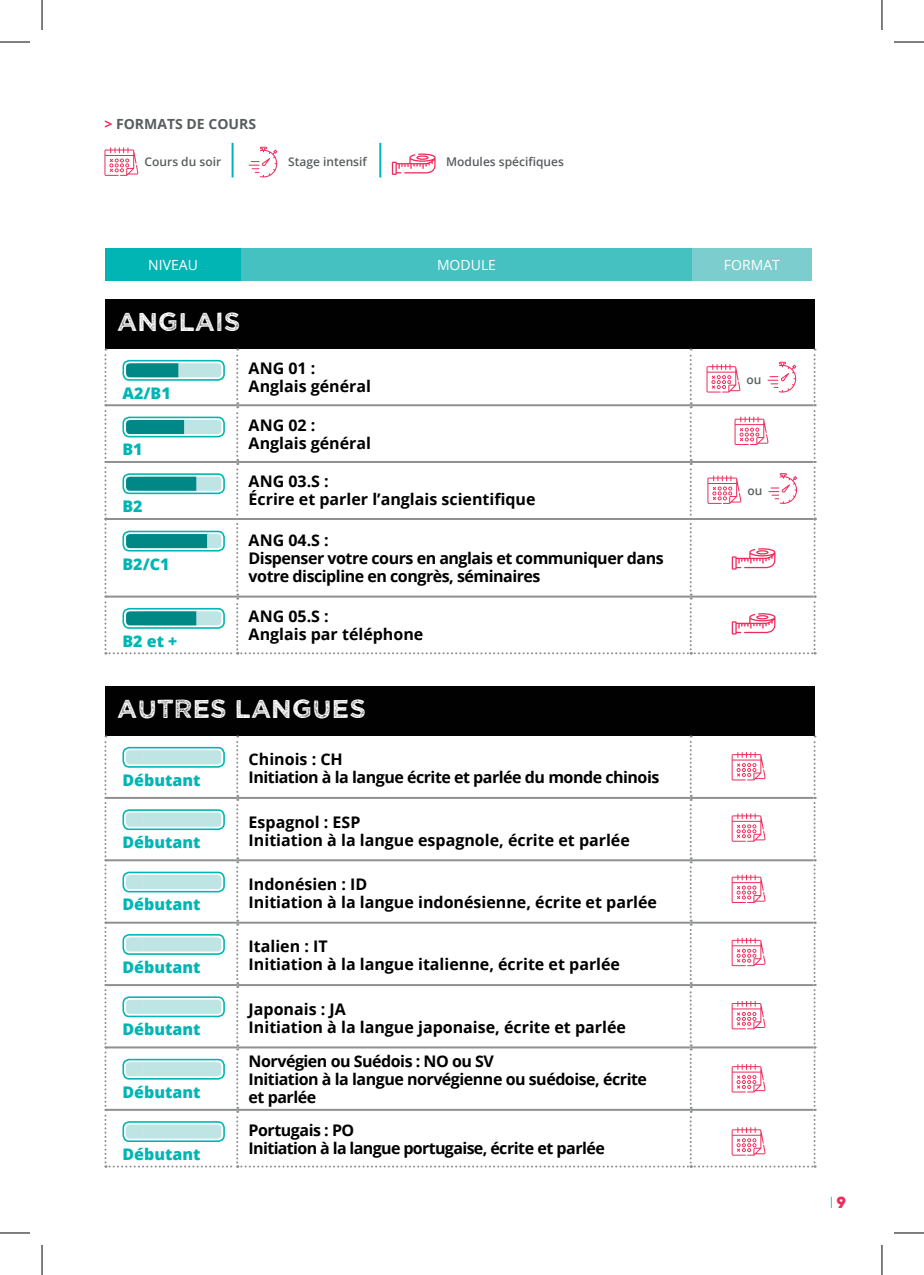
<style>
.page{position:relative;width:924px;height:1275px;background:#fff}
.page>*{position:absolute;margin:0;border:0;box-sizing:border-box;transform-origin:0 0}
.t1{font:26px "Wicked Grit";color:#fff}
.t2{font:700 16px/18px "Open Sans";color:#010101}
.t3{font:700 16px/18px "Open Sans";letter-spacing:-.03em;color:#010101}
.t4{font:800 16px "Open Sans";color:#00b5b3}
.t5{font:700 16px/18px "Open Sans";letter-spacing:-.04em;color:#010101}
.t6{font:300 16px "Qanelas Soft";color:#00b5b3}
.t7{font:14px "Open Sans";color:#fff}
.t8{font:700 14px "Open Sans";color:#585d5e}
.t9{font:600 12px "Open Sans";color:#585d5e}
.s1{color:#ee2b5b}
.s2{font-weight:900;color:#ee2b5b}
</style>
<div class="page">
<div style="left:105px;top:248px;width:135px;height:33px;background:#00b5b3"></div>
<div style="left:240px;top:248px;width:452px;height:33px;background:#44c1c0"></div>
<div style="left:692px;top:248px;width:119px;height:33px;background:#7ccdce"></div>
<div style="left:105px;top:685px;width:709px;height:50px;background:#010101"></div>
<svg style="left:248px;top:147px;width:29px;height:30px"></svg>
<svg style="left:104px;top:147px;width:34px;height:29px"></svg>
<svg style="left:391px;top:153px;width:44px;height:22px"></svg>
<hr style="left:231px;top:143px;width:2px;height:34px;background:#00b5b3">
<hr style="left:379px;top:143px;width:2px;height:34px;background:#00b5b3">
<svg style="left:104px;top:735px;width:711px;height:432px"></svg>
<div style="left:105px;top:299px;width:709px;height:49px;background:#010101"></div>
<svg style="left:104px;top:348px;width:711px;height:306px"></svg>
<hr style="left:108px;top:517px;width:704px;height:4px;background:#fff">
<hr style="left:106px;top:518px;width:706px;height:2px;background:#8e9091">
<hr style="left:0;top:42px;width:30px;height:1px;background:#000">
<hr style="left:893px;top:42px;width:30px;height:1px;background:#000">
<hr style="left:0;top:1232px;width:30px;height:1px;background:#000">
<hr style="left:893px;top:1232px;width:30px;height:1px;background:#000">
<hr style="left:42px;top:0;width:1px;height:30px;background:#000">
<hr style="left:42px;top:1245px;width:1px;height:30px;background:#000">
<hr style="left:881px;top:0;width:1px;height:30px;background:#000">
<hr style="left:881px;top:1245px;width:1px;height:30px;background:#000">
<p class="t8" style="left:104px;top:114px;width:153px"><span class="s1">&gt;</span> FORMATS DE COURS</p>
<p class="t9" style="left:144px;top:154px;width:78px">Cours du soir</p>
<p class="t9" style="left:288px;top:154px;width:80px">Stage intensif</p>
<p class="t9" style="left:446px;top:154px;width:119px">Modules spécifiques</p>
<p class="t7" style="left:148px;top:255px;width:51px">NIVEAU</p>
<p class="t7" style="left:437px;top:255px;width:60px">MODULE</p>
<p class="t7" style="left:723px;top:255px;width:58px">FORMAT</p>
<h1 class="t1" style="left:117px;top:305px;width:125px">ANGLAIS</h1>
<p class="t4" style="left:122px;top:381px;width:50px">A2/B1</p>
<p class="t4" style="left:122px;top:437px;width:22px">B1</p>
<p class="t4" style="left:122px;top:494px;width:22px">B2</p>
<p class="t4" style="left:122px;top:551px;width:48px">B2/C1</p>
<p class="t4" style="left:122px;top:629px;width:56px">B2 et +</p>
<p class="t2" style="left:248px;top:359px;width:124px">ANG 01 :<br>Anglais général</p>
<p class="t2" style="left:248px;top:415px;width:124px">ANG 02 :<br>Anglais général</p>
<p class="t2" style="left:248px;top:472px;width:288px">ANG 03.S :<br>Écrire et parler l’anglais scientifique</p>
<p class="t3" style="left:248px;top:531px;width:416px">ANG 04.S :<br>Dispenser votre cours en anglais et communiquer dans votre discipline en congrès, séminaires</p>
<p class="t2" style="left:248px;top:607px;width:176px">ANG 05.S :<br>Anglais par téléphone</p>
<h1 class="t1" style="left:117px;top:692px;width:250px">AUTRES LANGUES</h1>
<p class="t4" style="left:122px;top:767px;width:80px">Débutant</p>
<p class="t4" style="left:122px;top:830px;width:80px">Débutant</p>
<p class="t4" style="left:122px;top:892px;width:80px">Débutant</p>
<p class="t4" style="left:122px;top:955px;width:80px">Débutant</p>
<p class="t4" style="left:122px;top:1017px;width:80px">Débutant</p>
<p class="t4" style="left:122px;top:1079px;width:80px">Débutant</p>
<p class="t4" style="left:122px;top:1142px;width:80px">Débutant</p>
<p class="t3" style="left:248px;top:750px;width:412px">Chinois : CH<br>Initiation à la langue écrite et parlée du monde chinois</p>
<p class="t2" style="left:248px;top:812px;width:382px">Espagnol : ESP<br>Initiation à la langue espagnole, écrite et parlée</p>
<p class="t2" style="left:248px;top:875px;width:410px">Indonésien : ID<br>Initiation à la langue indonésienne, écrite et parlée</p>
<p class="t2" style="left:248px;top:937px;width:373px">Italien : IT<br>Initiation à la langue italienne, écrite et parlée</p>
<p class="t2" style="left:248px;top:999px;width:378px">Japonais : JA<br>Initiation à la langue japonaise, écrite et parlée</p>
<p class="t3" style="left:248px;top:1051px;width:399px">Norvégien ou Suédois : NO ou SV<br>Initiation à la langue norvégienne ou suédoise, écrite et parlée</p>
<p class="t5" style="left:248px;top:1120px;width:358px">Portugais : PO<br>Initiation à la langue portugaise, écrite et parlée</p>
<p class="t9" style="left:746px;top:371px;width:16px">ou</p>
<p class="t9" style="left:747px;top:482px;width:16px">ou</p>
<p class="t6" style="left:829px;top:1192px;width:18px">I <span class="s2">9</span></p>
</div>
